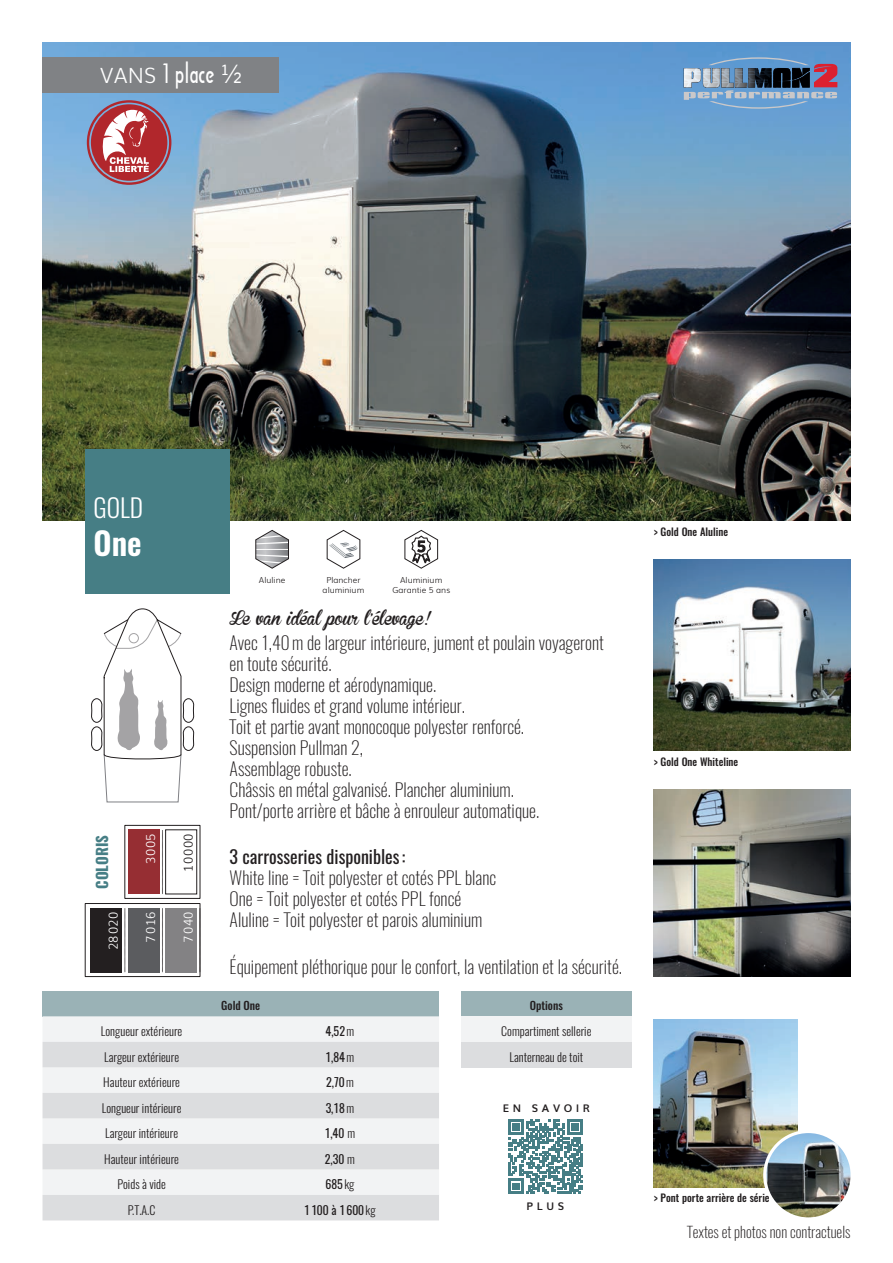
<style>
.page{position:relative;width:893px;height:1263px;background:#fff}
.page>*{position:absolute;margin:0;border:0;box-sizing:border-box;transform-origin:0 0}
.t1{font:600 31.5px "Oswald";color:#fff}
.t2{font:25.5px "Architecture Plain";color:#fff}
.t3{font:300 25.5px "Oswald";color:#fff}
.t4{font:21px "Brannboll Ny Personal Use Only";letter-spacing:-.02em;color:#231f20}
.t5{font:200 18px/21px "Oswald";color:#231f20}
.t6{font:18px "Oswald";color:#231f20}
.t7{font:200 15px "Oswald";color:#231f20}
.t8{font:700 15px "Oswald";color:#467e85}
.t9{font:300 12.3px "Muli";color:#fff}
.t10{font:300 12.3px "Muli";color:#231f20}
.t11{font:300 12px/25.5px "Oswald";color:#231f20;text-align:center}
.t12{font:12px "Oswald";color:#231f20}
.t13{font:500 11.25px "Oswald";color:#231f20}
.t14{font:500 10.5px "Oswald";color:#231f20}
.t15{font:700 10.5px "Muli";letter-spacing:.35em;color:#231f20}
.t16{font:300 8.25px/9.9px "Muli";color:#231f20;text-align:center}
.s1{font-family:"Muli";font-weight:300;font-size:21px}
.s2{font-family:"Muli";font-weight:300}
.s3{font-weight:300}
</style>
<div class="page">
<svg style="left:508px;top:1119px;width:75px;height:75px"></svg>
<img style="left:654px;top:1019px;width:144px;height:168px">
<img style="left:765px;top:1131px;width:87px;height:88px;border-radius:44px">
<div style="left:763px;top:1130px;width:91px;height:90px;border:3px solid #fff;border-radius:50%"></div>
<img style="left:654px;top:789px;width:196px;height:188px">
<img style="left:654px;top:559px;width:196px;height:192px">
<img style="left:43px;top:43px;width:807px;height:478px">
<div style="left:43px;top:991px;width:396px;height:25px;background:#9ab2b6"></div>
<div style="left:43px;top:1016px;width:396px;height:26px;background:#f2f3f4"></div>
<svg style="left:43px;top:1042px;width:396px;height:178px;fill:#dcdddf"></svg>
<div style="left:461px;top:991px;width:170px;height:25px;background:#9ab2b6"></div>
<div style="left:461px;top:1016px;width:170px;height:26px;background:#f2f3f4"></div>
<div style="left:461px;top:1042px;width:170px;height:25px;background:#dcdddf"></div>
<div style="left:43px;top:57px;width:236px;height:35px;background:#808285"></div>
<div style="left:85px;top:450px;width:145px;height:144px;background:#467e85"></div>
<svg style="left:255px;top:530px;width:34px;height:39px"></svg>
<svg style="left:327px;top:530px;width:33px;height:39px"></svg>
<svg style="left:404px;top:530px;width:34px;height:39px"></svg>
<svg style="left:91px;top:608px;width:103px;height:195px"></svg>
<div style="left:129px;top:633px;width:10px;height:10px;border:1px solid #a4a3a5;border-radius:50%"></div>
<div style="left:85px;top:903px;width:115px;height:74px;border:1px solid #231f20"></div>
<div style="left:90px;top:907px;width:32px;height:65px;background:#231f20"></div>
<div style="left:128px;top:907px;width:32px;height:65px;background:#5b5c5f"></div>
<div style="left:165px;top:907px;width:32px;height:65px;background:#838284"></div>
<svg style="left:125px;top:909px;width:1px;height:64px"></svg>
<svg style="left:162px;top:909px;width:1px;height:64px"></svg>
<svg style="left:200px;top:909px;width:1px;height:64px"></svg>
<div style="left:128px;top:829px;width:32px;height:65px;background:#962e33"></div>
<div style="left:165px;top:829px;width:32px;height:65px;border:1px solid #231f20"></div>
<svg style="left:162px;top:830px;width:1px;height:64px"></svg>
<svg style="left:684px;top:57px;width:153px;height:52px;background:#7088aa"></svg>
<svg style="left:87px;top:100px;width:84px;height:85px;background:#b0707f"></svg>
<h2 class="t2" style="left:100px;top:58px;width:145px"><span class="s1">VANS</span> 1 place <span class="s2">½</span></h2>
<h2 class="t3" style="left:94px;top:485px;width:51px">GOLD</h2>
<h1 class="t1" style="left:94px;top:527px;width:50px">One</h1>
<p class="t8" style="left:94px;top:889px;width:55px;rotate:-90deg">COLORIS</p>
<p class="t9" style="left:141px;top:864px;width:32px;rotate:-90deg">3005</p>
<p class="t10" style="left:179px;top:872px;width:39px;rotate:-90deg">10000</p>
<p class="t9" style="left:104px;top:950px;width:40px;rotate:-90deg">28020</p>
<p class="t9" style="left:141px;top:942px;width:32px;rotate:-90deg">7016</p>
<p class="t9" style="left:179px;top:942px;width:32px;rotate:-90deg">7040</p>
<p class="t16" style="left:259px;top:575px;width:28px">Aluline</p>
<p class="t16" style="left:323px;top:575px;width:43px">Plancher aluminium</p>
<p class="t16" style="left:392px;top:575px;width:59px">Aluminium<br>Garantie 5 ans</p>
<p class="t4" style="left:230px;top:605px;width:200px">Le van idéal pour l’élevage!</p>
<p class="t5" style="left:230px;top:630px;width:376px">Avec 1,40m de largeur intérieure, jument et poulain voyageront en toute sécurité.<br>Design moderne et aérodynamique.<br>Lignes fluides et grand volume intérieur.<br>Toit et partie avant monocoque polyester renforcé.<br>Suspension Pullman 2,<br>Assemblage robuste.<br>Châssis en métal galvanisé. Plancher aluminium.<br>Pont/porte arrière et bâche à enrouleur automatique.</p>
<p class="t6" style="left:230px;top:841px;width:177px">3 carrosseries disponibles:</p>
<p class="t5" style="left:230px;top:865px;width:268px">White line = Toit polyester et cotés PPL blanc<br>One = Toit polyester et cotés PPL foncé<br>Aluline = Toit polyester et parois aluminium</p>
<p class="t5" style="left:230px;top:953px;width:394px">Équipement pléthorique pour le confort, la ventilation et la sécurité.</p>
<p class="t13" style="left:221px;top:1000px;width:40px">Gold One</p>
<p class="t11" style="left:101px;top:1017px;width:83px">Longueur extérieure</p>
<p class="t12" style="left:325px;top:1021px;width:30px">4,52<span class="s3">m</span></p>
<p class="t11" style="left:104px;top:1043px;width:76px">Largeur extérieure</p>
<p class="t12" style="left:326px;top:1046px;width:30px">1,84<span class="s3">m</span></p>
<p class="t11" style="left:103px;top:1068px;width:78px">Hauteur extérieure</p>
<p class="t12" style="left:326px;top:1072px;width:29px">2,70<span class="s3">m</span></p>
<p class="t11" style="left:102px;top:1094px;width:81px">Longueur intérieure</p>
<p class="t12" style="left:326px;top:1097px;width:30px">3,18<span class="s3">m</span></p>
<p class="t11" style="left:105px;top:1119px;width:75px">Largeur intérieure</p>
<p class="t12" style="left:325px;top:1123px;width:32px">1,40 <span class="s3">m</span></p>
<p class="t11" style="left:104px;top:1145px;width:76px">Hauteur intérieure</p>
<p class="t12" style="left:325px;top:1148px;width:32px">2,30 <span class="s3">m</span></p>
<p class="t11" style="left:117px;top:1170px;width:50px">Poids à vide</p>
<p class="t12" style="left:326px;top:1174px;width:30px">685 <span class="s3">kg</span></p>
<p class="t11" style="left:128px;top:1196px;width:29px">P.T.A.C</p>
<p class="t12" style="left:304px;top:1199px;width:73px">1 100 à 1 600 <span class="s3">kg</span></p>
<p class="t13" style="left:530px;top:1000px;width:35px">Options</p>
<p class="t11" style="left:501px;top:1017px;width:92px">Compartiment sellerie<br>Lanterneau de toit</p>
<p class="t15" style="left:503px;top:1100px;width:88px">EN SAVOIR</p>
<p class="t15" style="left:526px;top:1197px;width:39px">PLUS</p>
<p class="t14" style="left:654px;top:526px;width:76px">&gt; Gold One Aluline</p>
<p class="t14" style="left:654px;top:756px;width:86px">&gt; Gold One Whiteline</p>
<p class="t14" style="left:654px;top:1192px;width:117px">&gt; Pont porte arrière de série</p>
<p class="t7" style="left:687px;top:1219px;width:165px">Textes et photos non contractuels</p>
</div>
